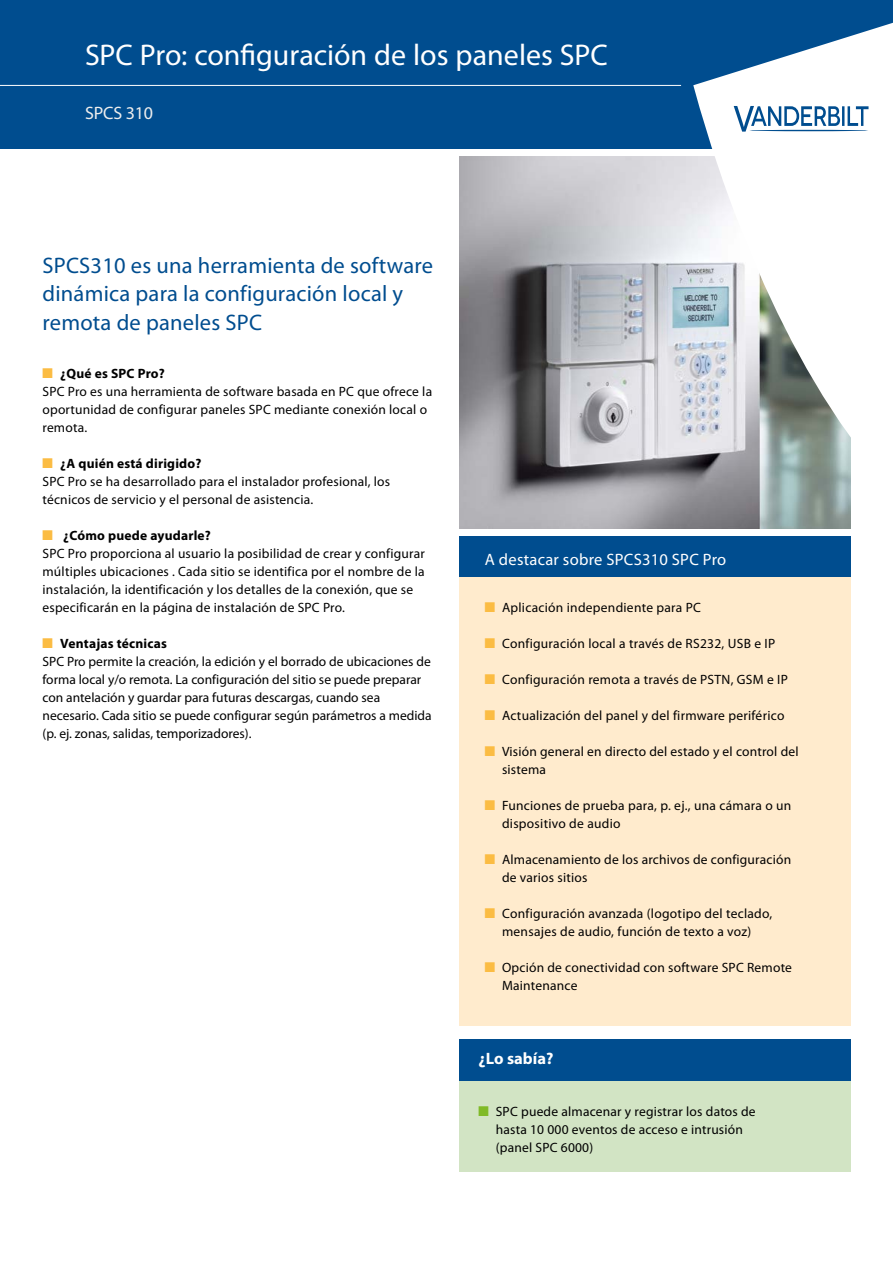
<style>
.page{position:relative;width:893px;height:1263px;background:#fff}
.page>*{position:absolute;margin:0;border:0;box-sizing:border-box;transform-origin:0 0}
.t1{font:30px "Myriad Pro";color:#fff}
.t2{font:22.5px/28.5px "Myriad Pro";letter-spacing:.01em;color:#004d8f}
.t3{font:18px "Myriad Pro";letter-spacing:-.01em;color:#ededed}
.t4{font:16.5px "Myriad Pro";letter-spacing:.015em;color:#fff}
.t5{font:700 16.5px "Myriad Pro";color:#fff}
.t6{font:13.5px/18px "Myriad Pro";letter-spacing:.015em;color:#000}
.s1{font-family:"Monotype Sorts";color:#fbbc43}
.s2{font-weight:700}
.s3{font-family:"Monotype Sorts";color:#80ba27}
</style>
<div class="page">
<img style="left:459px;top:156px;width:391px;height:372px">
<div style="left:0;top:0;width:893px;height:149px;background:#004d8f"></div>
<svg style="left:693px;top:22px;width:200px;height:468px"></svg>
<svg style="left:734px;top:106px;width:134px;height:26px"></svg>
<hr style="left:749px;top:130px;width:119px;height:1px;background:#004d8f;border-radius:50%">
<div style="left:459px;top:536px;width:391px;height:53px;background:#004d8f"></div>
<div style="left:459px;top:577px;width:391px;height:449px;background:#ffebcd"></div>
<div style="left:459px;top:1039px;width:391px;height:42px;background:#004d8f"></div>
<div style="left:459px;top:1081px;width:391px;height:91px;background:#d2e4c4"></div>
<hr style="left:0;top:85px;width:681px;height:1px;background:#fff">
<h1 class="t1" style="left:85px;top:36px;width:524px">SPC Pro: configuración de los paneles SPC</h1>
<h3 class="t3" style="left:85px;top:101px;width:70px">SPCS 310</h3>
<h2 class="t2" style="left:43px;top:251px;width:392px">SPCS310 es una herramienta de software dinámica para la configuración local y remota de paneles SPC</h2>
<p class="t6" style="left:43px;top:364px;width:391px"><span class="s1">N</span> <span class="s2">¿Qué es SPC Pro?<br></span>SPC Pro es una herramienta de software basada en PC que ofrece la oportunidad de configurar paneles SPC mediante conexión local o remota.</p>
<p class="t6" style="left:43px;top:454px;width:349px"><span class="s1">N</span> <span class="s2">¿A quién está dirigido?<br></span>SPC Pro se ha desarrollado para el instalador profesional, los técnicos de servicio y el personal de asistencia.</p>
<p class="t6" style="left:43px;top:526px;width:384px"><span class="s1">N</span> <span class="s2">¿Cómo puede ayudarle?<br></span>SPC Pro proporciona al usuario la posibilidad de crear y configurar múltiples ubicaciones . Cada sitio se identifica por el nombre de la instalación, la identificación y los detalles de la conexión, que se especificarán en la página de instalación de SPC Pro.</p>
<p class="t6" style="left:43px;top:634px;width:391px"><span class="s1">N</span> <span class="s2">Ventajas técnicas<br></span>SPC Pro permite la creación, la edición y el borrado de ubicaciones de forma local y/o remota. La configuración del sitio se puede preparar con antelación y guardar para futuras descargas, cuando sea necesario. Cada sitio se puede configurar según parámetros a medida (p. ej. zonas, salidas, temporizadores).</p>
<p class="t4" style="left:485px;top:549px;width:243px">A destacar sobre SPCS310 SPC Pro</p>
<p class="t6" style="left:485px;top:598px;width:218px"><span class="s1">N</span> Aplicación independiente para PC</p>
<p class="t6" style="left:485px;top:634px;width:292px"><span class="s1">N</span> Configuración local a través de RS232, USB e IP</p>
<p class="t6" style="left:485px;top:670px;width:304px"><span class="s1">N</span> Configuración remota a través de PSTN, GSM e IP</p>
<p class="t6" style="left:485px;top:706px;width:301px"><span class="s1">N</span> Actualización del panel y del firmware periférico</p>
<p class="t6" style="left:502px;top:742px;width:298px;text-indent:-17px"><span class="s1">N</span> Visión general en directo del estado y el control del sistema</p>
<p class="t6" style="left:502px;top:796px;width:291px;text-indent:-17px"><span class="s1">N</span> Funciones de prueba para, p. ej., una cámara o un dispositivo de audio</p>
<p class="t6" style="left:502px;top:850px;width:291px;text-indent:-17px"><span class="s1">N</span> Almacenamiento de los archivos de configuración de varios sitios</p>
<p class="t6" style="left:485px;top:904px;width:289px;text-align:center"><span class="s1">N</span> Configuración avanzada (logotipo del teclado, mensajes de audio, función de texto a voz)</p>
<p class="t6" style="left:502px;top:958px;width:291px;text-indent:-17px"><span class="s1">N</span> Opción de conectividad con software SPC Remote<br>Maintenance</p>
<p class="t5" style="left:479px;top:1047px;width:76px">¿Lo sabía?</p>
<p class="t6" style="left:496px;top:1102px;width:261px;text-indent:-17px"><span class="s3">N</span> SPC puede almacenar y registrar los datos de hasta 10 000 eventos de acceso e intrusión (panel SPC 6000)</p>
</div>
